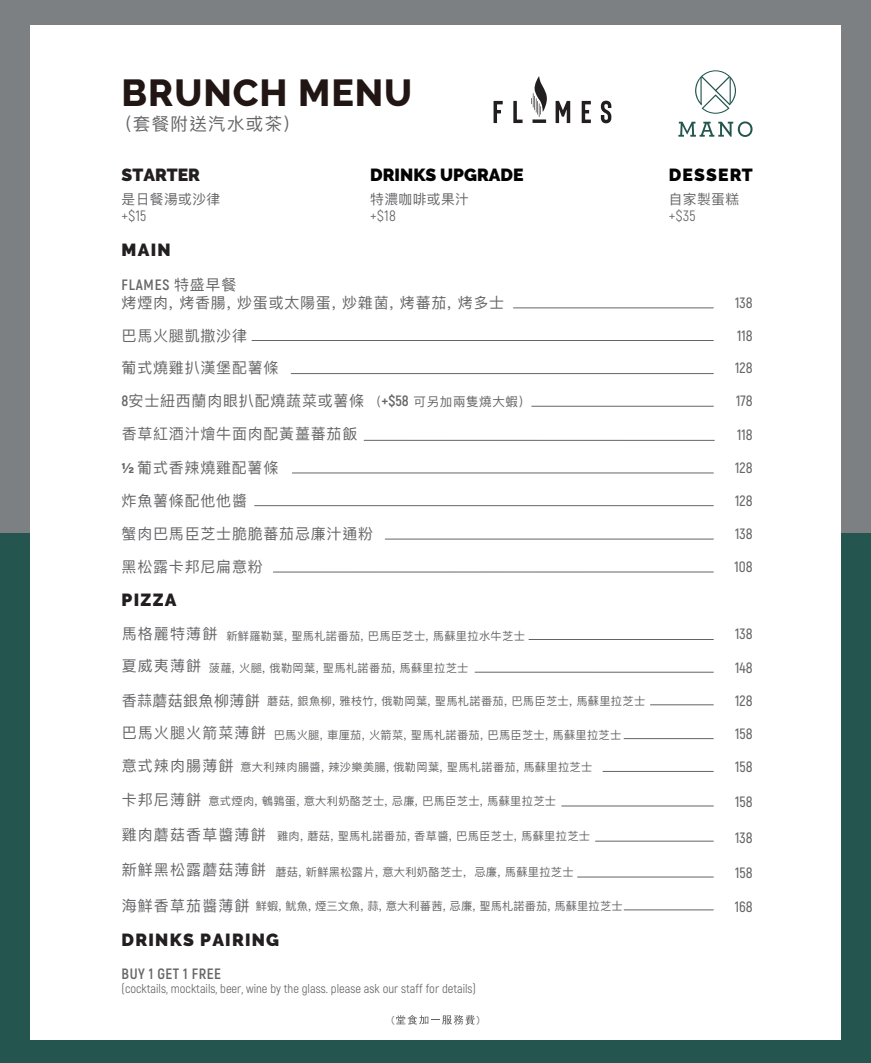
<style>
.page{position:relative;width:871px;height:1063px;background:#fff}
.page>*{position:absolute;margin:0;border:0;box-sizing:border-box;transform-origin:0 0}
.t1{font:800 37.5px "Raleway";letter-spacing:.025em;color:#211613}
.t2{font:900 17.5px "Raleway";letter-spacing:.07em;color:#231f20}
.t3{font:900 17.5px "Raleway";color:#030303}
.t4{font:17.5px "Ping Fang HK";letter-spacing:.075em;color:#666568}
.t5{font:900 17.5px "Raleway";letter-spacing:.07em;color:#030303}
.t6{font:900 17.5px "Raleway";color:#231f20}
.t7{font:15px "Ping Fang HK";letter-spacing:.05em;color:#666568}
.t8{font:600 15px "Akrobat";color:#666568}
.t9{font:700 15px "Akrobat";letter-spacing:.03em;color:#666568}
.t10{font:15px "Akrobat";color:#666568}
.t11{font:15px "Akrobat";color:#636366}
.t12{font:13.75px "Ping Fang HK";letter-spacing:.03em;color:#666568}
.t13{font:12.5px "Akrobat";color:#666669}
.t14{font:11.25px "Ping Fang HK";letter-spacing:.025em;color:#666568}
.t15{font:10.62px "MS P Gothic";color:#636366}
.s1{font-family:"Ping Fang HK";font-weight:400}
.s2{color:#636366}
.s3{font-family:"Akrobat";font-weight:700;color:#666669}
.s4{font-size:12.5px}
.s5{font-family:"Ping Fang TC";font-size:15px}
</style>
<div class="page">
<div style="left:0;top:516px;width:870px;height:547px;background:#24554f"></div>
<div style="left:0;top:0;width:870px;height:532px;background:#7d8083"></div>
<div style="left:30px;top:25px;width:810px;height:1014px;background:#fff"></div>
<svg style="left:396px;top:1015px;width:78px;height:10px"></svg>
<svg style="left:493px;top:101px;width:9px;height:22px"></svg>
<svg style="left:513px;top:101px;width:9px;height:22px"></svg>
<svg style="left:581px;top:101px;width:9px;height:22px"></svg>
<svg style="left:600px;top:101px;width:11px;height:22px"></svg>
<svg style="left:555px;top:101px;width:15px;height:22px"></svg>
<svg style="left:532px;top:119px;width:14px;height:4px"></svg>
<svg style="left:531px;top:77px;width:15px;height:40px"></svg>
<svg style="left:678px;top:121px;width:74px;height:16px"></svg>
<svg style="left:695px;top:70px;width:40px;height:44px"></svg>
<hr style="left:251px;top:340px;width:462px;height:1px;background:#666568">
<hr style="left:291px;top:373px;width:422px;height:1px;background:#666568">
<hr style="left:513px;top:308px;width:200px;height:1px;background:#666568">
<hr style="left:531px;top:406px;width:182px;height:1px;background:#666568">
<hr style="left:363px;top:440px;width:351px;height:1px;background:#666568">
<hr style="left:292px;top:473px;width:421px;height:1px;background:#666568">
<hr style="left:254px;top:505px;width:459px;height:1px;background:#666568">
<hr style="left:273px;top:572px;width:440px;height:1px;background:#666568">
<hr style="left:385px;top:539px;width:328px;height:1px;background:#666568">
<hr style="left:528px;top:639px;width:185px;height:1px;background:#636366">
<hr style="left:474px;top:672px;width:239px;height:1px;background:#636366">
<hr style="left:623px;top:738px;width:90px;height:1px;background:#636366">
<hr style="left:650px;top:705px;width:63px;height:1px;background:#636366">
<hr style="left:602px;top:771px;width:111px;height:1px;background:#636366">
<hr style="left:561px;top:806px;width:152px;height:1px;background:#636366">
<hr style="left:595px;top:841px;width:118px;height:1px;background:#636366">
<hr style="left:577px;top:877px;width:136px;height:1px;background:#636366">
<hr style="left:623px;top:910px;width:90px;height:1px;background:#636366">
<h1 class="t1" style="left:122px;top:71px;width:292px">BRUNCH MENU</h1>
<h2 class="t4" style="left:126px;top:113px;width:165px">(套餐附送汽水或茶)</h2>
<h2 class="t6" style="left:122px;top:164px;width:80px">STARTER</h2>
<p class="t12" style="left:122px;top:190px;width:100px">是日餐湯或沙律</p>
<h3 class="t11" style="left:122px;top:207px;width:26px">+$15</h3>
<h2 class="t2" style="left:122px;top:240px;width:51px">MAIN</h2>
<h2 class="t3" style="left:370px;top:164px;width:155px">DRINKS UPGRADE</h2>
<p class="t12" style="left:370px;top:190px;width:100px">特濃咖啡或果汁</p>
<h3 class="t10" style="left:370px;top:207px;width:27px">+$18</h3>
<h2 class="t5" style="left:668px;top:164px;width:85px">DESSERT</h2>
<p class="t12" style="left:668px;top:190px;width:72px">自家製蛋糕</p>
<h3 class="t10" style="left:668px;top:207px;width:28px">+$35</h3>
<h3 class="t9" style="left:122px;top:275px;width:116px">FLAMES <span class="s1">特盛早餐</span></h3>
<h3 class="t7" style="left:122px;top:293px;width:384px">烤煙肉, 烤香腸, 炒蛋或太陽蛋, 炒雜菌, 烤蕃茄, 烤多士</h3>
<h3 class="t8" style="left:735px;top:294px;width:19px">138</h3>
<h3 class="t7" style="left:122px;top:326px;width:127px">巴馬火腿凱撒沙律</h3>
<h3 class="t8" style="left:736px;top:327px;width:17px"><span class="s2">1</span>18</h3>
<h3 class="t7" style="left:122px;top:359px;width:158px">葡式燒雞扒漢堡配薯條</h3>
<h3 class="t8" style="left:735px;top:359px;width:19px">128</h3>
<h3 class="t7" style="left:122px;top:391px;width:402px"><span class="s3">8</span>安士紐西蘭肉眼扒配燒蔬菜或薯條 <span class="s4">(</span><span class="s3">+$58</span> <span class="s4">可另加兩隻燒大蝦)</span></h3>
<h3 class="t8" style="left:735px;top:392px;width:18px">178</h3>
<h3 class="t7" style="left:122px;top:424px;width:237px">香草紅酒汁燴牛面肉配黃薑蕃茄飯</h3>
<h3 class="t8" style="left:736px;top:426px;width:17px">118</h3>
<h3 class="t7" style="left:137px;top:458px;width:143px">葡式香辣燒雞配薯條</h3>
<h3 class="t8" style="left:735px;top:459px;width:19px">128</h3>
<h3 class="t7" style="left:122px;top:491px;width:127px">炸魚薯條配他他醬</h3>
<h3 class="t8" style="left:735px;top:492px;width:19px">128</h3>
<h3 class="t7" style="left:122px;top:524px;width:253px">蟹肉巴馬臣芝士脆脆蕃茄忌廉汁通粉</h3>
<h3 class="t8" style="left:735px;top:525px;width:19px">138</h3>
<h3 class="t7" style="left:122px;top:557px;width:143px">黑松露卡邦尼扁意粉</h3>
<h3 class="t8" style="left:734px;top:557px;width:20px">108</h3>
<h2 class="t2" style="left:122px;top:590px;width:56px">PIZZA</h2>
<p class="t14" style="left:122px;top:629px;width:404px"><span class="s5">馬格麗特薄餅</span> 新鮮羅勒葉, 聖馬札諾番茄, 巴馬臣芝士, 馬蘇里拉水牛芝士</p>
<h3 class="t8" style="left:735px;top:625px;width:19px">138</h3>
<p class="t14" style="left:122px;top:661px;width:348px"><span class="s5">夏威夷薄餅</span> 菠蘿, 火腿, 俄勒岡葉, 聖馬札諾番茄, 馬蘇里拉芝士</p>
<h3 class="t8" style="left:735px;top:659px;width:19px">148</h3>
<p class="t14" style="left:122px;top:694px;width:525px"><span class="s5">香蒜蘑菇銀魚柳薄餅</span> 蘑菇, 銀魚柳, 雅枝竹, 俄勒岡葉, 聖馬札諾番茄, 巴馬臣芝士, 馬蘇里拉芝士</p>
<h3 class="t8" style="left:735px;top:691px;width:19px">128</h3>
<p class="t14" style="left:122px;top:728px;width:501px"><span class="s5">巴馬火腿火箭菜薄餅</span> 巴馬火腿, 車厘茄, 火箭菜, 聖馬札諾番茄, 巴馬臣芝士, 馬蘇里拉芝士</p>
<h3 class="t8" style="left:735px;top:724px;width:19px">158</h3>
<p class="t14" style="left:122px;top:760px;width:472px"><span class="s5">意式辣肉腸薄餅</span> 意大利辣肉腸醬, 辣沙樂美腸, 俄勒岡葉, 聖馬札諾番茄, 馬蘇里拉芝士</p>
<h3 class="t8" style="left:735px;top:758px;width:19px">158</h3>
<p class="t14" style="left:122px;top:794px;width:436px"><span class="s5">卡邦尼薄餅</span> 意式煙肉, 鵪鶉蛋, 意大利奶酪芝士, 忌廉, 巴馬臣芝士, 馬蘇里拉芝士</p>
<h3 class="t8" style="left:735px;top:793px;width:19px">158</h3>
<p class="t14" style="left:122px;top:829px;width:470px"><span class="s5">雞肉蘑菇香草醬薄餅</span> 雞肉, 蘑菇, 聖馬札諾番茄, 香草醬, 巴馬臣芝士, 馬蘇里拉芝士</p>
<h3 class="t8" style="left:735px;top:828px;width:19px">138</h3>
<p class="t14" style="left:122px;top:865px;width:453px"><span class="s5">新鮮黑松露蘑菇薄餅</span> 蘑菇, 新鮮黑松露片, 意大利奶酪芝士, 忌廉, 馬蘇里拉芝士</p>
<h3 class="t8" style="left:735px;top:864px;width:19px">158</h3>
<p class="t14" style="left:122px;top:899px;width:502px"><span class="s5">海鮮香草茄醬薄餅</span>鮮蝦, 魷魚, 煙三文魚, 蒜, 意大利蕃茜, 忌廉, 聖馬札諾番茄, 馬蘇里拉芝士</p>
<h3 class="t8" style="left:734px;top:897px;width:19px">168</h3>
<h2 class="t2" style="left:122px;top:930px;width:159px">DRINKS PAIRING</h2>
<h3 class="t9" style="left:122px;top:964px;width:101px">BUY 1 GET 1 FREE</h3>
<p class="t13" style="left:122px;top:981px;width:356px">(cocktails, mocktails, beer, wine by the glass. please ask our staff for details)</p>
<p class="t15" style="left:391px;top:1015px;width:5px">(</p>
<p class="t15" style="left:476px;top:1015px;width:5px">)</p>
</div>
